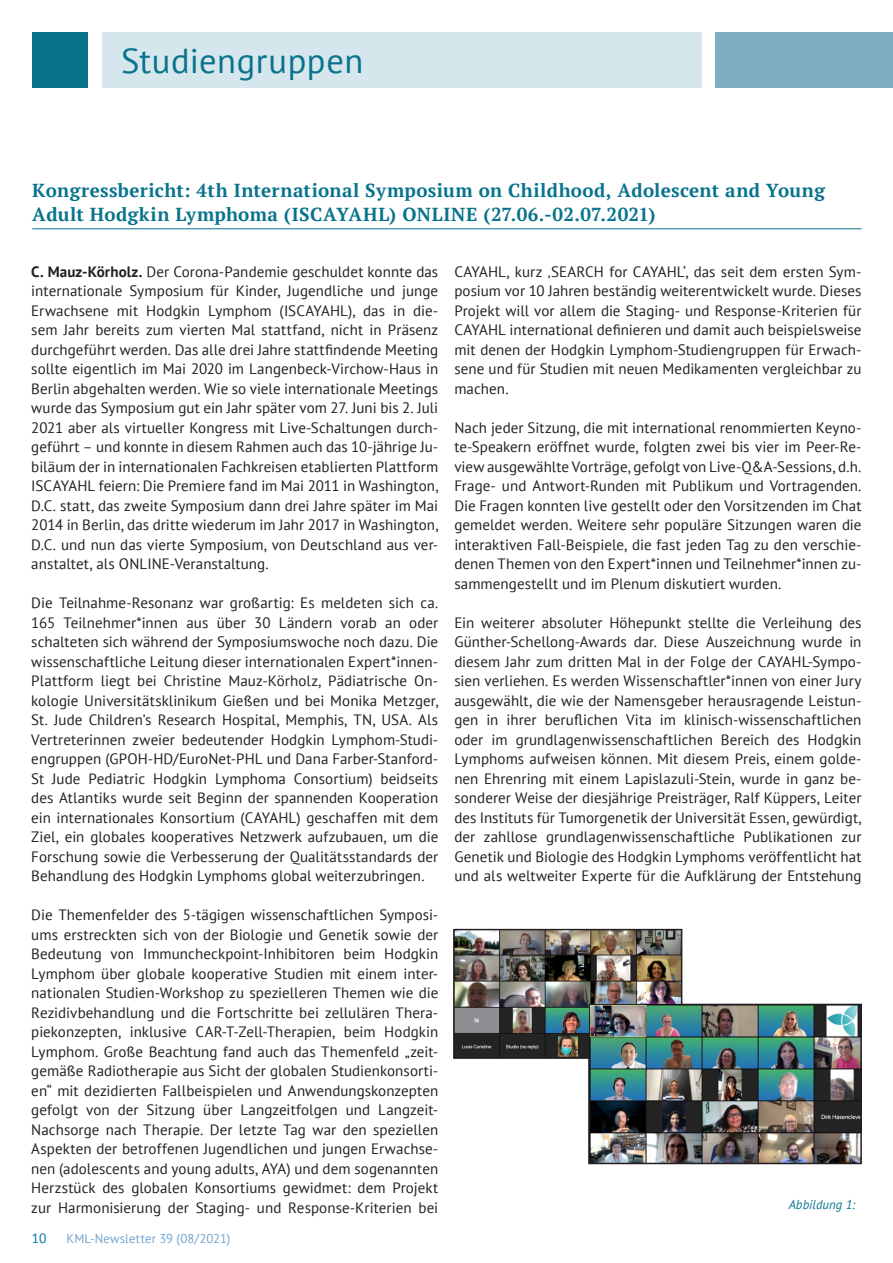
<style>
.page{position:relative;width:893px;height:1263px;background:#fff}
.page>*{position:absolute;margin:0;border:0;box-sizing:border-box;transform-origin:0 0}
.NL_BODY_MIT__Einzug{font:34.5px "PT Sans";letter-spacing:.015em;color:#08738c}
.Überschriften_mit_Li{font:700 18.75px/24px "PT Serif";letter-spacing:.02em;color:#08738c}
.NL_BODY_MIT__Einzug-2{font:15px/19.5px "PT Sans";letter-spacing:.005em;color:#231f20;text-align:justify}
.t1{font:13.5px "PT Sans";color:#006faf}
.t2{font:12.75px "PT Sans";letter-spacing:.015em;color:#71a5d0}
.NL_BODY_MIT__Einzug-3{font:italic 12.75px "PT Sans";letter-spacing:.005em;color:#08738c}
.s1{font-weight:700}
</style>
<div class="page">
<hr style="left:32px;top:228px;width:829px;height:1px;background:#08738c">
<div style="left:102px;top:32px;width:599px;height:55px;background:#d6e6ed"></div>
<div style="left:32px;top:32px;width:55px;height:55px;background:#08738c"></div>
<div style="left:716px;top:32px;width:177px;height:55px;background:#7daec2"></div>
<img style="left:453px;top:928px;width:409px;height:237px">
<p class="NL_BODY_MIT__Einzug" style="left:121px;top:39px;width:244px">Studiengruppen</p>
<p class="Überschriften_mit_Li" style="left:32px;top:178px;width:794px">Kongressbericht: 4th International Symposium on Childhood, Adolescent and Young<br>Adult Hodgkin Lymphoma (ISCAYAHL) ONLINE (27.06.-02.07.2021)</p>
<p class="NL_BODY_MIT__Einzug-2" style="left:31px;top:261px;width:408px"><span class="s1">C. Mauz-Körholz.</span> Der Corona-Pandemie geschuldet konnte das internationale Symposium für Kinder, Jugendliche und junge Erwachsene mit Hodgkin Lymphom (ISCAYAHL), das in die&shy;sem Jahr bereits zum vierten Mal stattfand, nicht in Präsenz durchgeführt werden. Das alle drei Jahre stattfindende Meeting sollte eigentlich im Mai 2020 im Langenbeck-Virchow-Haus in Berlin abgehalten werden. Wie so viele internationale Meetings wurde das Symposium gut ein Jahr später vom 27. Juni bis 2. Juli 2021 aber als virtueller Kongress mit Live-Schaltungen durch&shy;geführt – und konnte in diesem Rahmen auch das 10-jährige Ju&shy;biläum der in internationalen Fachkreisen etablierten Plattform ISCAYAHL feiern: Die Premiere fand im Mai 2011 in Washington, D.C. statt, das zweite Symposium dann drei Jahre später im Mai 2014 in Berlin, das dritte wiederum im Jahr 2017 in Washington, D.C. und nun das vierte Symposium, von Deutschland aus ver&shy;anstaltet, als ONLINE-Veranstaltung.</p>
<p class="NL_BODY_MIT__Einzug-2" style="left:31px;top:593px;width:408px">Die Teilnahme-Resonanz war großartig: Es meldeten sich ca.<br>165 Teilnehmer*innen aus über 30 Ländern vorab an oder schalteten sich während der Symposiumswoche noch dazu. Die wissenschaftliche Leitung dieser internationalen Expert*innen-Plattform liegt bei Christine Mauz-Körholz, Pädiatrische On&shy;kologie Universitätsklinikum Gießen und bei Monika Metzger, St. Jude Children’s Research Hospital, Memphis, TN, USA. Als Vertreterinnen zweier bedeutender Hodgkin Lymphom-Studi&shy;engruppen (GPOH-HD/EuroNet-PHL und Dana Farber-Stanford-St Jude Pediatric Hodgkin Lymphoma Consortium) beidseits des Atlantiks wurde seit Beginn der spannenden Kooperation ein internationales Konsortium (CAYAHL) geschaffen mit dem Ziel, ein globales kooperatives Netzwerk aufzubauen, um die Forschung sowie die Verbesserung der Qualitätsstandards der Behandlung des Hodgkin Lymphoms global weiterzubringen.</p>
<p class="NL_BODY_MIT__Einzug-2" style="left:31px;top:905px;width:408px">Die Themenfelder des 5-tägigen wissenschaftlichen Symposi&shy;ums erstreckten sich von der Biologie und Genetik sowie der Bedeutung von Immuncheckpoint-Inhibitoren beim Hodgkin Lymphom über globale kooperative Studien mit einem inter&shy;nationalen Studien-Workshop zu spezielleren Themen wie die Rezidivbehandlung und die Fortschritte bei zellulären Thera&shy;piekonzepten, inklusive CAR-T-Zell-Therapien, beim Hodgkin Lymphom. Große Beachtung fand auch das Themenfeld „zeit&shy;gemäße Radiotherapie aus Sicht der globalen Studienkonsorti&shy;en“ mit dezidierten Fallbeispielen und Anwendungskonzepten gefolgt von der Sitzung über Langzeitfolgen und Langzeit-Nachsorge nach Therapie. Der letzte Tag war den speziellen Aspekten der betroffenen Jugendlichen und jungen Erwachse&shy;nen (adolescents and young adults, AYA) und dem sogenannten Herzstück des globalen Konsortiums gewidmet: dem Projekt zur Harmonisierung der Staging- und Response-Kriterien bei</p>
<p class="t1" style="left:32px;top:1230px;width:16px">10</p>
<p class="t2" style="left:66px;top:1231px;width:166px">KML-Newsletter 39 (08/2021)</p>
<p class="NL_BODY_MIT__Einzug-2" style="left:454px;top:261px;width:409px">CAYAHL, kurz ‚SEARCH for CAYAHL‘, das seit dem ersten Sym&shy;posium vor 10 Jahren beständig weiterentwickelt wurde. Dieses Projekt will vor allem die Staging- und Response-Kriterien für CAYAHL international definieren und damit auch beispielsweise mit denen der Hodgkin Lymphom-Studiengruppen für Erwach&shy;sene und für Studien mit neuen Medikamenten vergleichbar zu machen.</p>
<p class="NL_BODY_MIT__Einzug-2" style="left:454px;top:417px;width:409px">Nach jeder Sitzung, die mit international renommierten Keyno&shy;te-Speakern eröffnet wurde, folgten zwei bis vier im Peer-Re&shy;view ausgewählte Vorträge, gefolgt von Live-Q&amp;A-Sessions, d.h.<br>Frage- und Antwort-Runden mit Publikum und Vortragenden.<br>Die Fragen konnten live gestellt oder den Vorsitzenden im Chat gemeldet werden. Weitere sehr populäre Sitzungen waren die interaktiven Fall-Beispiele, die fast jeden Tag zu den verschie&shy;denen Themen von den Expert*innen und Teilnehmer*innen zu&shy;sammengestellt und im Plenum diskutiert wurden.</p>
<p class="NL_BODY_MIT__Einzug-2" style="left:454px;top:612px;width:409px">Ein weiterer absoluter Höhepunkt stellte die Verleihung des Günther-Schellong-Awards dar. Diese Auszeichnung wurde in diesem Jahr zum dritten Mal in der Folge der CAYAHL-Sympo&shy;sien verliehen. Es werden Wissenschaftler*innen von einer Jury ausgewählt, die wie der Namensgeber herausragende Leistun&shy;gen in ihrer beruflichen Vita im klinisch-wissenschaftlichen oder im grundlagenwissenschaftlichen Bereich des Hodgkin Lymphoms aufweisen können. Mit diesem Preis, einem golde&shy;nen Ehrenring mit einem Lapislazuli-Stein, wurde in ganz be&shy;sonderer Weise der diesjährige Preisträger, Ralf Küppers, Leiter des Instituts für Tumorgenetik der Universität Essen, gewürdigt, der zahllose grundlagenwissenschaftliche Publikationen zur Genetik und Biologie des Hodgkin Lymphoms veröffentlicht hat und als weltweiter Experte für die Aufklärung der Entstehung</p>
<p class="NL_BODY_MIT__Einzug-3" style="left:789px;top:1196px;width:68px">Abbildung 1:</p>
</div>
